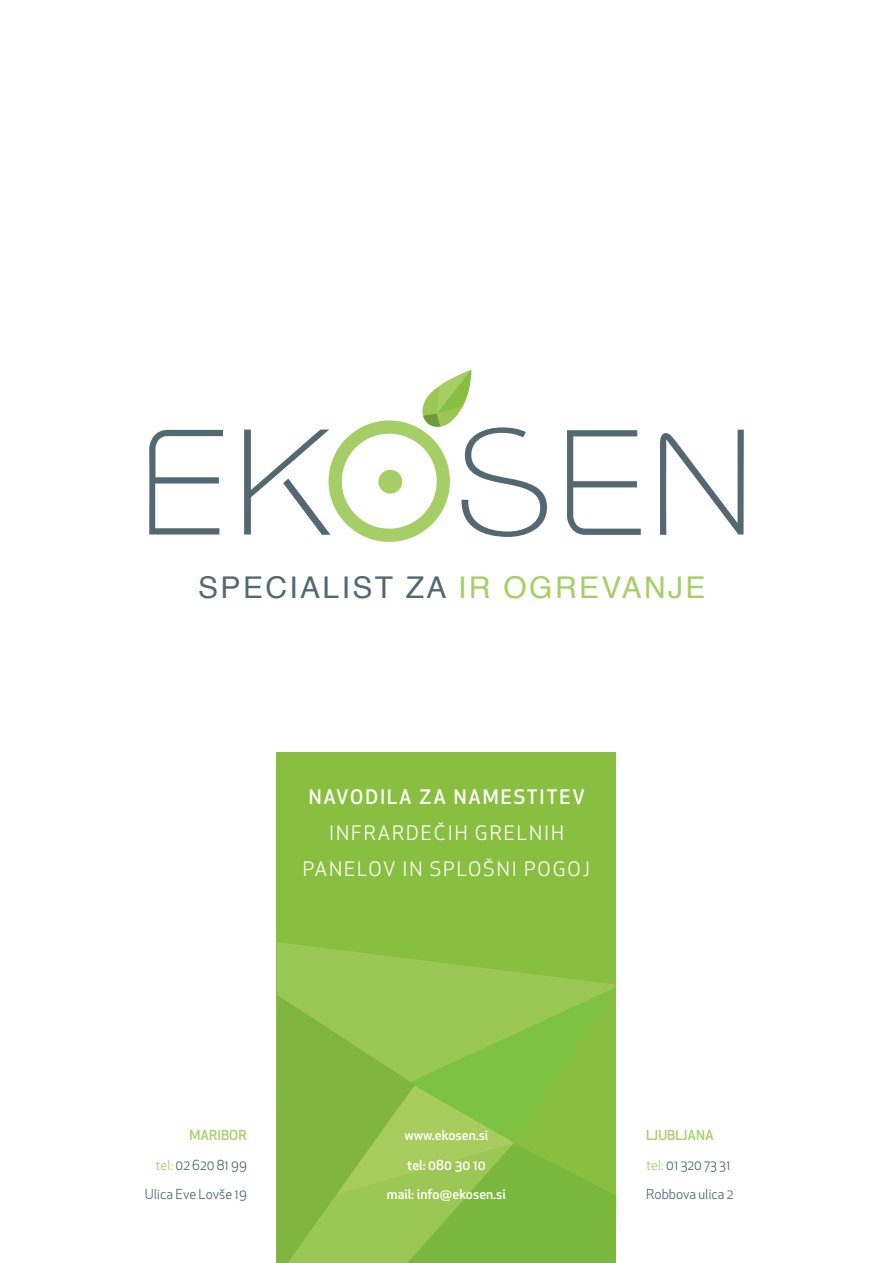
<style>
.page{position:relative;width:893px;height:1263px;background:#fff}
.page>*{position:absolute;margin:0;border:0;box-sizing:border-box;transform-origin:0 0}
.t1{font:30px "Helvetica";letter-spacing:.08em;color:#546872}
.t2{font:19.5px/36px "Apex New";letter-spacing:.1em;color:#fff;text-align:center}
.t3{font:500 19.5px "Apex New";letter-spacing:.1em;color:#fff}
.t4{font:13.5px/29.5px "Apex New";color:#546872;text-align:right}
.t5{font:500 13.5px/29.5px "Apex New";color:#fff;text-align:center}
.s1{color:#a5ce66}
.s2{font-weight:500;color:#a5d067}
.s3{color:#a5d067}
</style>
<div class="page">
<div style="left:277px;top:752px;width:339px;height:511px;background:#89bf40"></div>
<svg style="left:277px;top:942px;width:339px;height:45px;fill:#9bc754"></svg>
<svg style="left:277px;top:987px;width:339px;height:276px"></svg>
<svg style="left:149px;top:430px;width:74px;height:104px"></svg>
<svg style="left:567px;top:430px;width:74px;height:105px"></svg>
<svg style="left:660px;top:430px;width:84px;height:105px"></svg>
<svg style="left:244px;top:370px;width:303px;height:172px"></svg>
<h1 class="t1" style="left:198px;top:564px;width:509px">SPECIALIST ZA <span class="s1">IR OGREVANJE</span></h1>
<h2 class="t3" style="left:309px;top:784px;width:278px">NAVODILA ZA NAMESTITEV</h2>
<h2 class="t2" style="left:303px;top:815px;width:289px">INFRARDEČIH GRELNIH<br>PANELOV IN SPLOŠNI POGOJ</h2>
<p class="t4" style="left:145px;top:1121px;width:104px"><span class="s2">MARIBOR<br></span><span class="s3">tel:</span> 02 620 81 99<br>Ulica Eve Lovše 19</p>
<p class="t4" style="left:646px;top:1121px;width:89px;text-align:left"><span class="s2">LJUBLJANA </span><span class="s3">tel:</span> 01 320 73 31<br>Robbova ulica 2</p>
<p class="t5" style="left:387px;top:1120px;width:121px">www.ekosen.si<br>tel: 080 30 10<br>mail: info@ekosen.si</p>
</div>
